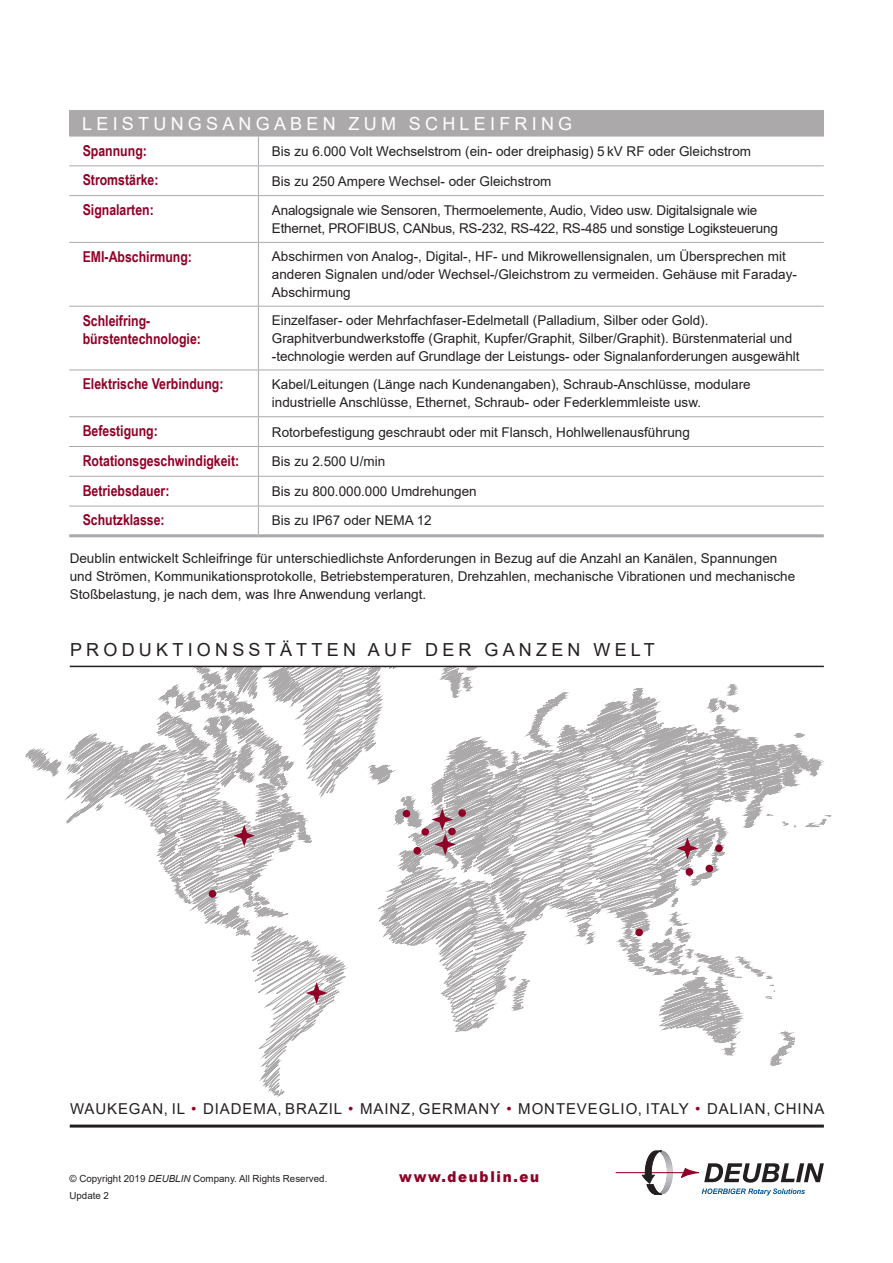
<style>
.page{position:relative;width:893px;height:1263px;background:#fff}
.page>*{position:absolute;margin:0;border:0;box-sizing:border-box;transform-origin:0 0}
.t1{font:18px "Arial";letter-spacing:.235em;color:#231f20}
.t2{font:18px "Arial";letter-spacing:.235em;color:#fff}
.t3{font:700 15px/18px "Arial Narrow";color:#900126}
.t4{font:15px "Arial";letter-spacing:.06em;color:#231f20}
.t5{font:900 15px "Arial";letter-spacing:.125em;color:#900126;scale:.9 1}
.t6{font:13.5px/18px "Arial";color:#231f20}
.t7{font:9.75px/17.7px "Arial";color:#231f20}
.s1{color:#900126}
.s2{font-style:italic}
</style>
<div class="page">
<svg style="left:25px;top:666px;width:807px;height:432px"></svg>
<div style="left:448px;top:828px;width:8px;height:7px;background:#900126;border-radius:50%"></div>
<div style="left:705px;top:865px;width:8px;height:7px;background:#900126;border-radius:50%"></div>
<svg style="left:616px;top:1151px;width:208px;height:44px"></svg>
<div style="left:69px;top:111px;width:755px;height:25px;background:#aca9ab"></div>
<hr style="left:69px;top:136px;width:189px;height:1px;background:#a8a9ad">
<hr style="left:258px;top:136px;width:566px;height:1px;background:#a8a9ad">
<hr style="left:69px;top:165px;width:189px;height:1px;background:#a8a9ad">
<hr style="left:258px;top:165px;width:566px;height:1px;background:#a8a9ad">
<svg style="left:258px;top:136px;width:1px;height:59px"></svg>
<hr style="left:69px;top:195px;width:189px;height:1px;background:#a8a9ad">
<hr style="left:258px;top:195px;width:566px;height:1px;background:#a8a9ad">
<hr style="left:258px;top:196px;width:1px;height:46px;background:#a8a9ad">
<hr style="left:69px;top:242px;width:189px;height:1px;background:#a8a9ad">
<hr style="left:258px;top:242px;width:566px;height:1px;background:#a8a9ad">
<hr style="left:258px;top:243px;width:1px;height:63px;background:#a8a9ad">
<hr style="left:69px;top:306px;width:189px;height:1px;background:#a8a9ad">
<hr style="left:258px;top:306px;width:566px;height:1px;background:#a8a9ad">
<hr style="left:258px;top:307px;width:1px;height:63px;background:#a8a9ad">
<hr style="left:69px;top:370px;width:189px;height:1px;background:#a8a9ad">
<hr style="left:258px;top:370px;width:566px;height:1px;background:#a8a9ad">
<hr style="left:258px;top:370px;width:1px;height:46px;background:#a8a9ad">
<hr style="left:69px;top:416px;width:189px;height:1px;background:#a8a9ad">
<hr style="left:258px;top:416px;width:566px;height:1px;background:#a8a9ad">
<hr style="left:69px;top:446px;width:189px;height:1px;background:#a8a9ad">
<hr style="left:258px;top:446px;width:566px;height:1px;background:#a8a9ad">
<hr style="left:69px;top:476px;width:189px;height:1px;background:#a8a9ad">
<hr style="left:258px;top:476px;width:566px;height:1px;background:#a8a9ad">
<hr style="left:69px;top:506px;width:189px;height:1px;background:#a8a9ad">
<hr style="left:258px;top:506px;width:566px;height:1px;background:#a8a9ad">
<svg style="left:258px;top:417px;width:1px;height:117px"></svg>
<hr style="left:69px;top:534px;width:189px;height:3px;background:#a8a9ad">
<hr style="left:258px;top:534px;width:566px;height:3px;background:#a8a9ad">
<hr style="left:70px;top:666px;width:754px;height:1px;background:#231f20">
<hr style="left:70px;top:1124px;width:754px;height:3px;background:#231f20">
<h1 class="t2" style="left:82px;top:111px;width:491px">LEISTUNGSANGABEN ZUM SCHLEIFRING</h1>
<p class="t3" style="left:83px;top:140px;width:66px">Spannung:</p>
<p class="t6" style="left:272px;top:142px;width:481px">Bis zu 6.000 Volt Wechselstrom (ein- oder dreiphasig) 5 kV RF oder Gleichstrom</p>
<p class="t3" style="left:83px;top:170px;width:77px">Stromstärke:</p>
<p class="t6" style="left:272px;top:172px;width:281px">Bis zu 250 Ampere Wechsel- oder Gleichstrom</p>
<p class="t3" style="left:83px;top:200px;width:73px">Signalarten:</p>
<p class="t6" style="left:272px;top:201px;width:507px">Analogsignale wie Sensoren, Thermoelemente, Audio, Video usw. Digitalsignale wie<br>Ethernet, PROFIBUS, CANbus, RS-232, RS-422, RS-485 und sonstige Logiksteuerung</p>
<p class="t3" style="left:83px;top:247px;width:111px">EMI-Abschirmung:</p>
<p class="t6" style="left:272px;top:247px;width:526px">Abschirmen von Analog-, Digital-, HF- und Mikrowellensignalen, um Übersprechen mit anderen Signalen und/oder Wechsel-/Gleichstrom zu vermeiden. Gehäuse mit Faraday-<br>Abschirmung</p>
<p class="t3" style="left:83px;top:311px;width:120px">Schleifring&shy;bürstentechnologie:</p>
<p class="t6" style="left:272px;top:311px;width:529px">Einzelfaser- oder Mehrfachfaser-Edelmetall (Palladium, Silber oder Gold).<br>Graphitverbundwerkstoffe (Graphit, Kupfer/Graphit, Silber/Graphit). Bürstenmaterial und -technologie werden auf Grundlage der Leistungs- oder Signalanforderungen ausgewählt</p>
<p class="t3" style="left:83px;top:374px;width:142px">Elektrische Verbindung:</p>
<p class="t6" style="left:272px;top:375px;width:480px">Kabel/Leitungen (Länge nach Kundenangaben), Schraub-Anschlüsse, modulare industrielle Anschlüsse, Ethernet, Schraub- oder Federklemmleiste usw.</p>
<p class="t3" style="left:83px;top:421px;width:77px">Befestigung:</p>
<p class="t6" style="left:272px;top:423px;width:419px">Rotorbefestigung geschraubt oder mit Flansch, Hohlwellenausführung</p>
<p class="t3" style="left:83px;top:451px;width:158px">Rotationsgeschwindigkeit:</p>
<p class="t6" style="left:272px;top:452px;width:115px">Bis zu 2.500 U/min</p>
<p class="t3" style="left:83px;top:481px;width:88px">Betriebsdauer:</p>
<p class="t6" style="left:272px;top:482px;width:206px">Bis zu 800.000.000 Umdrehungen</p>
<p class="t3" style="left:83px;top:510px;width:84px">Schutzklasse:</p>
<p class="t6" style="left:272px;top:511px;width:161px">Bis zu IP67 oder NEMA 12</p>
<p class="t6" style="left:70px;top:549px;width:727px">Deublin entwickelt Schleifringe für unterschiedlichste Anforderungen in Bezug auf die Anzahl an Kanälen, Spannungen und Strömen, Kommunikationsprotokolle, Betriebstemperaturen, Drehzahlen, mechanische Vibrationen und mechanische<br>Stoßbelastung, je nach dem, was Ihre Anwendung verlangt.</p>
<h1 class="t1" style="left:70px;top:637px;width:586px">PRODUKTIONSSTÄTTEN AUF DER GANZEN WELT</h1>
<p class="t4" style="left:70px;top:1098px;width:756px">WAUKEGAN, IL <span class="s1">•</span> DIADEMA, BRAZIL <span class="s1">•</span> MAINZ, GERMANY <span class="s1">•</span> MONTEVEGLIO, ITALY <span class="s1">•</span> DALIAN, CHINA</p>
<p class="t7" style="left:69px;top:1169px;width:259px">© Copyright 2019 <span class="s2">DEUBLIN</span> Company. All Rights Reserved.<br>Update 2</p>
<p class="t5" style="left:399px;top:1165px;width:157px">www.deublin.eu</p>
</div>
